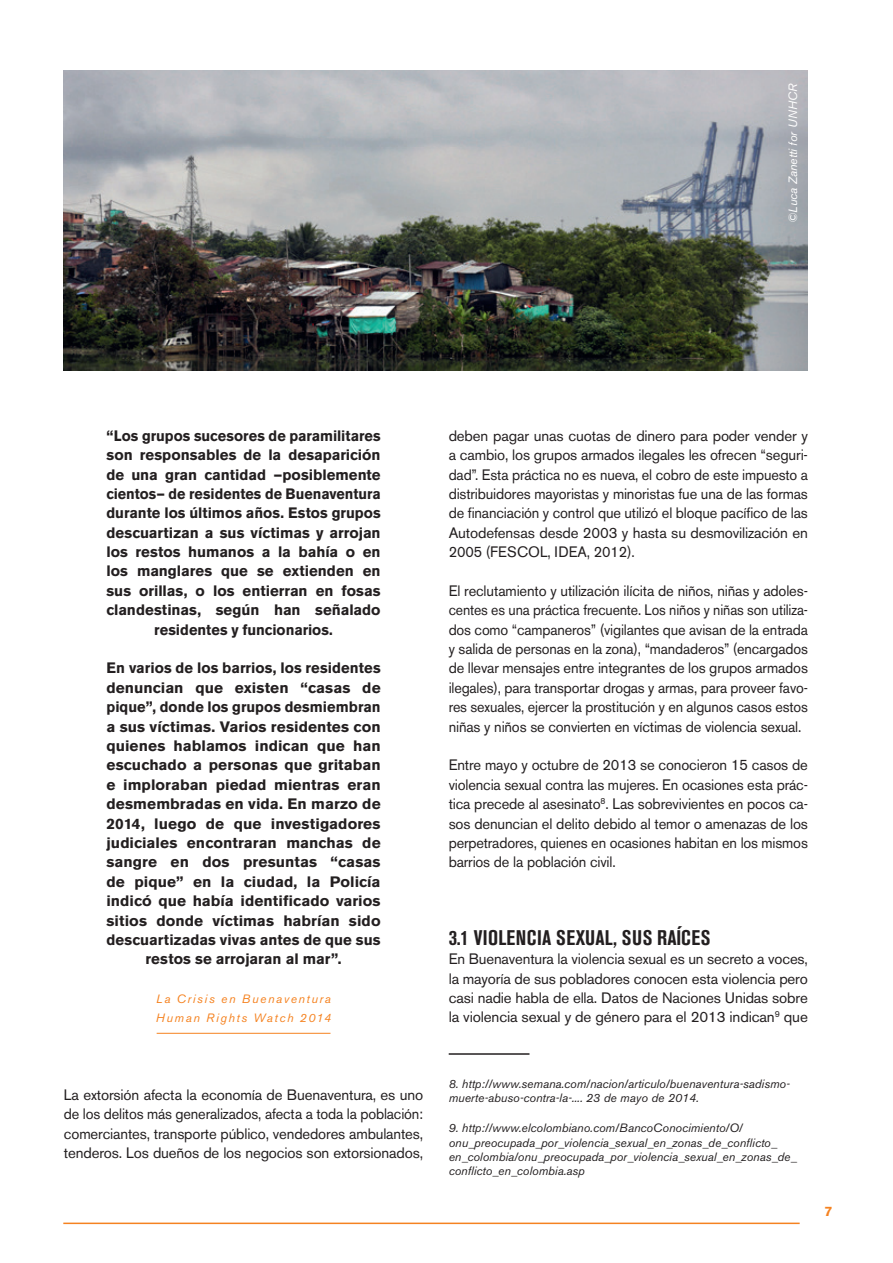
<style>
.page{position:relative;width:893px;height:1263px;background:#fff}
.page>*{position:absolute;margin:0;border:0;box-sizing:border-box;transform-origin:0 0}
.t1{font:700 condensed 21px "Akzidenz Grotesk BE";letter-spacing:.025em;color:#231f20}
.t2{font:15px/19.4px "Akzidenz Grotesk BE";letter-spacing:-.01em;color:#231f20;text-align:justify}
.t3{font:700 15px/19.4px "Akzidenz Grotesk BE";color:#231f20;text-align:center}
.t4{font:700 13.5px "Akzidenz Grotesk BE";color:#f58220}
.t5{font:italic 12px/14.4px "Akzidenz Grotesk BE";color:#231f20}
.t6{font:italic 12px/19.4px "Akzidenz Grotesk BE";letter-spacing:.135em;color:#f58220}
.t7{font:italic 12px "Akzidenz Grotesk BE";color:#fff}
</style>
<div class="page">
<hr style="left:63px;top:1222px;width:737px;height:2px;background:#f58220">
<hr style="left:157px;top:1033px;width:173px;height:1px;background:#f58220">
<hr style="left:449px;top:1053px;width:80px;height:2px;background:#231f20">
<img style="left:63px;top:71px;width:744px;height:300px">
<p class="t7" style="left:786px;top:223px;width:141px;rotate:-90deg">©Luca Zanetti for UNHCR</p>
<p class="t3" style="left:106px;top:426px;width:276px">“Los grupos sucesores de paramilitares son responsables de la desaparición de una gran cantidad —posiblemente cientos— de residentes de Buenaventura durante los últimos años. Estos grupos descuartizan a sus víctimas y arrojan los restos humanos a la bahía o en los manglares que se extienden en sus orillas, o los entierran en fosas clandestinas, según han señalado residentes y funcionarios.</p>
<p class="t3" style="left:106px;top:659px;width:276px">En varios de los barrios, los residentes denuncian que existen “casas de pique”, donde los grupos desmiembran a sus víctimas. Varios residentes con quienes hablamos indican que han escuchado a personas que gritaban e imploraban piedad mientras eran desmembradas en vida. En marzo de 2014, luego de que investigadores judiciales encontraran manchas de sangre en dos presuntas “casas de pique” en la ciudad, la Policía indicó que había identificado varios sitios donde víctimas habrían sido descuartizadas vivas antes de que sus restos se arrojaran al mar”.</p>
<p class="t6" style="left:156px;top:989px;width:177px">La Crisis en Buenaventura<br>Human Rights Watch 2014</p>
<p class="t2" style="left:64px;top:1085px;width:361px">La extorsión afecta la economía de Buenaventura, es uno de los delitos más generalizados, afecta a toda la población: comerciantes, transporte público, vendedores ambulantes, tenderos. Los dueños de los negocios son extorsionados,</p>
<p class="t2" style="left:449px;top:426px;width:361px">deben pagar unas cuotas de dinero para poder vender y a cambio, los grupos armados ilegales les ofrecen “seguri&shy;dad”. Esta práctica no es nueva, el cobro de este impuesto a distribuidores mayoristas y minoristas fue una de las formas de financiación y control que utilizó el bloque pacífico de las Autodefensas desde 2003 y hasta su desmovilización en 2005 (FESCOL, IDEA, 2012).</p>
<p class="t2" style="left:449px;top:581px;width:361px">El reclutamiento y utilización ilícita de niños, niñas y adoles&shy;centes es una práctica frecuente. Los niños y niñas son utiliza&shy;dos como “campaneros” (vigilantes que avisan de la entrada y salida de personas en la zona), “mandaderos” (encargados de llevar mensajes entre integrantes de los grupos armados ilegales), para transportar drogas y armas, para proveer favo&shy;res sexuales, ejercer la prostitución y en algunos casos estos niñas y niños se convierten en víctimas de violencia sexual.</p>
<p class="t2" style="left:449px;top:755px;width:361px">Entre mayo y octubre de 2013 se conocieron 15 casos de violencia sexual contra las mujeres. En ocasiones esta prác&shy;tica precede al asesinato<sup>8</sup>. Las sobrevivientes en pocos ca&shy;sos denuncian el delito debido al temor o amenazas de los perpetradores, quienes en ocasiones habitan en los mismos barrios de la población civil.</p>
<h1 class="t1" style="left:449px;top:925px;width:263px">3.1 VIOLENCIA SEXUAL, SUS RAÍCES</h1>
<p class="t2" style="left:449px;top:949px;width:361px">En Buenaventura la violencia sexual es un secreto a voces, la mayoría de sus pobladores conocen esta violencia pero casi nadie habla de ella. Datos de Naciones Unidas sobre la violencia sexual y de género para el 2013 indican<sup>9</sup> que</p>
<p class="t5" style="left:449px;top:1076px;width:343px">8. http://www.semana.com/nacion/articulo/buenaventura-sadismo&shy;muerte-abuso-contra-la-.... 23 de mayo de 2014.</p>
<p class="t5" style="left:449px;top:1121px;width:349px">9. http://www.elcolombiano.com/BancoConocimiento/O/ onu_preocupada_por_violencia_sexual_en_zonas_de_conflicto_ en_colombia/onu_preocupada_por_violencia_sexual_en_zonas_de_ conflicto_en_colombia.asp</p>
<p class="t4" style="left:825px;top:1204px;width:9px">7</p>
</div>
